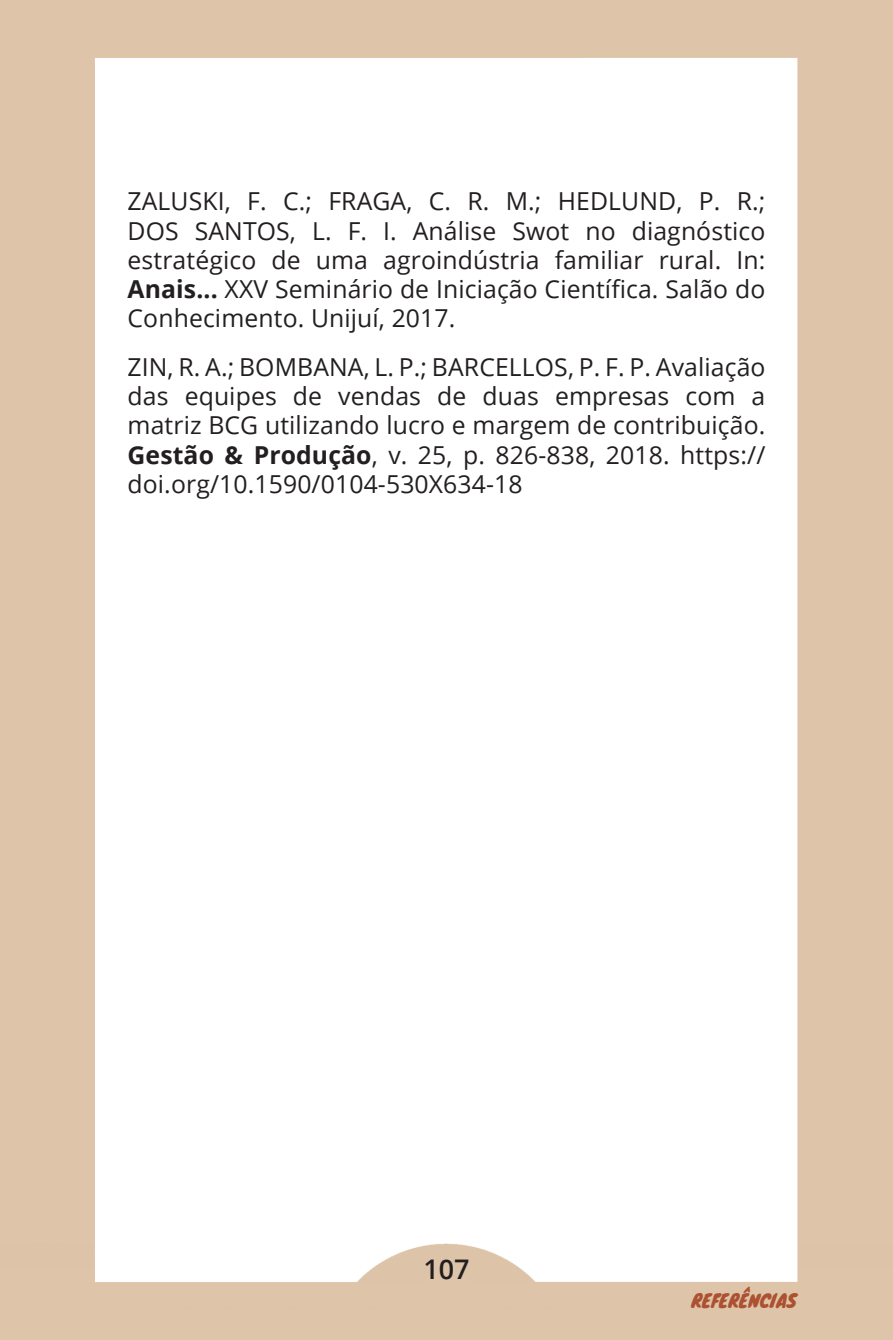
<style>
.page{position:relative;width:893px;height:1340px;background:#fff}
.page>*{position:absolute;margin:0;border:0;box-sizing:border-box;transform-origin:0 0}
.t1{font:600 27px "Open Sans";color:#231f20}
.t2{font:24.75px/29.2px "Open Sans";letter-spacing:.005em;color:#231f20;text-align:justify}
.t3{font:18px "Knewave";color:#ac5132}
.s1{font-weight:700}
</style>
<div class="page">
<p class="t2" style="left:128px;top:186px;width:639px">ZALUSKI, F. C.; FRAGA, C. R. M.; HEDLUND, P. R.; DOS SANTOS, L. F. I. Análise Swot no diagnóstico estratégico de uma agroindústria familiar rural. In:<br><span class="s1">Anais...</span> XXV Seminário de Iniciação Científica. Salão do Conhecimento. Unijuí, 2017.</p>
<p class="t2" style="left:128px;top:351px;width:639px">ZIN, R. A.; BOMBANA, L. P.; BARCELLOS, P. F. P. Avaliação das equipes de vendas de duas empresas com a matriz BCG utilizando lucro e margem de contribuição.<br><span class="s1">Gestão &amp; Produção</span>, v. 25, p. 826-838, 2018. https:// doi.org/10.1590/0104-530X634-18</p>
<p class="t1" style="left:423px;top:1250px;width:48px">107</p>
<p class="t3" style="left:691px;top:1286px;width:107px">REFERÊNCIAS</p>
</div>
